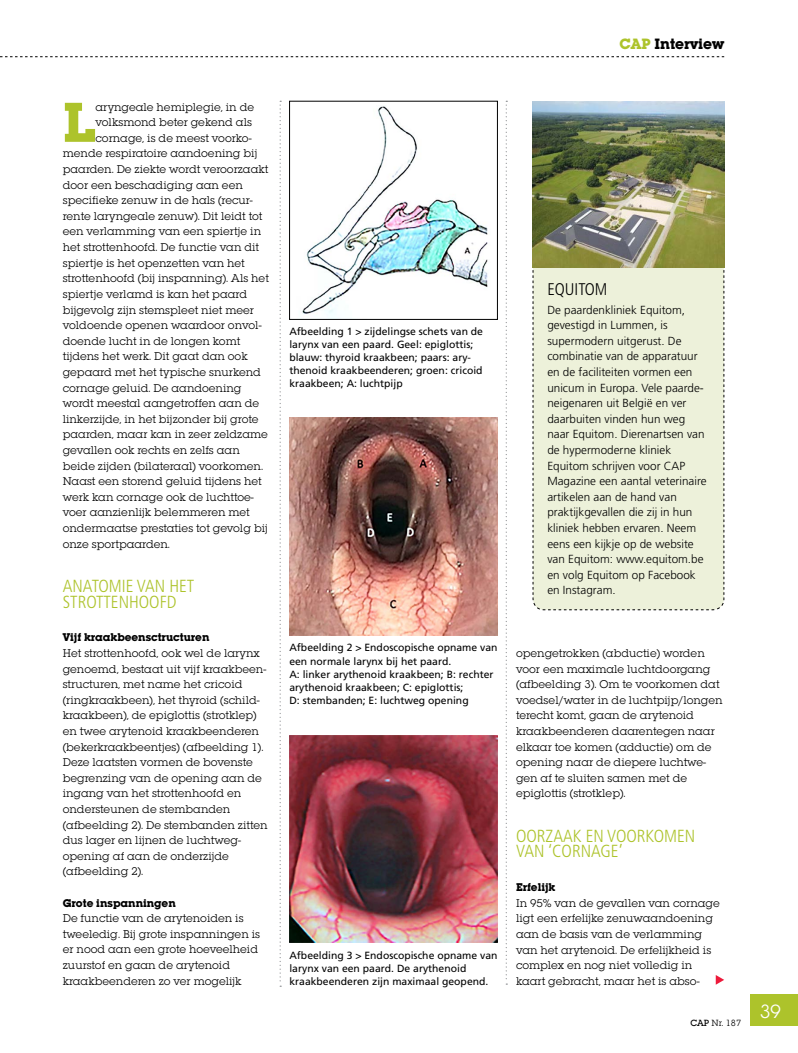
<style>
.page{position:relative;width:798px;height:1053px;background:#fff}
.page>*{position:absolute;margin:0;border:0;box-sizing:border-box;transform-origin:0 0}
.t1{font:700 58.5px "Lubalin Graph EF";color:#adc32b}
.t2{font:20px "Lubalin Graph EF";color:#fff}
.t3{font:300 condensed 17.5px/15.6px "Frutiger LT Std";color:#adc32b}
.t4{font:300 condensed 16.88px "Frutiger LT Std";color:#000}
.t5{font:700 15.62px "Lubalin Graph EF";color:#000}
.t6{font:11.75px/15.6px "Lubalin Graph EF";color:#000}
.t7{font:300 11.75px/15.6px "Frutiger LT Std";color:#000}
.t8{font:700 11.75px "Lubalin Graph EF";color:#000}
.t9{font:10.38px/13px "Frutiger LT Std";color:#000}
.t10{font:9.38px "Lubalin Graph EF";color:#000}
.s1{color:#adc32b}
.s2{font-weight:500}
</style>
<div class="page">
<svg style="left:505px;top:101px;width:2px;height:883px"></svg>
<svg style="left:279px;top:101px;width:2px;height:885px"></svg>
<svg style="left:0;top:56px;width:724px;height:1px"></svg>
<img style="left:302px;top:106px;width:186px;height:211px">
<img style="left:289px;top:417px;width:208px;height:218px">
<img style="left:289px;top:735px;width:208px;height:207px">
<div style="left:749px;top:994px;width:48px;height:31px;background:#adc32b"></div>
<svg style="left:532px;top:267px;width:192px;height:343px;background:#e8ecd7"></svg>
<svg style="left:715px;top:975px;width:9px;height:9px"></svg>
<img style="left:532px;top:102px;width:192px;height:165px">
<h3 class="t5" style="left:619px;top:34px;width:106px"><span class="s1">CAP</span> Interview</h3>
<h1 class="t1" style="left:63px;top:86px;width:34px">L</h1>
<p class="t6" style="left:95px;top:99px;width:160px">aryngeale hemiplegie, in de</p>
<p class="t6" style="left:95px;top:114px;width:158px">volksmond beter gekend als</p>
<p class="t6" style="left:95px;top:130px;width:157px">cornage, is de meest voorko-</p>
<p class="t6" style="left:63px;top:146px;width:196px">mende respiratoire aandoening bij</p>
<p class="t6" style="left:63px;top:161px;width:207px">paarden. De ziekte wordt veroorzaakt</p>
<p class="t6" style="left:63px;top:177px;width:181px">door een beschadiging aan een</p>
<p class="t6" style="left:63px;top:192px;width:191px">specifieke zenuw in de hals (recur-</p>
<p class="t6" style="left:63px;top:208px;width:201px">rente laryngeale zenuw). Dit leidt tot</p>
<p class="t6" style="left:63px;top:224px;width:200px">een verlamming van een spiertje in</p>
<p class="t6" style="left:63px;top:239px;width:198px">het strottenhoofd. De functie van dit</p>
<p class="t6" style="left:63px;top:255px;width:183px">spiertje is het openzetten van het</p>
<p class="t6" style="left:63px;top:270px;width:207px">strottenhoofd (bij inspanning). Als het</p>
<p class="t6" style="left:63px;top:286px;width:186px">spiertje verlamd is kan het paard</p>
<p class="t6" style="left:63px;top:302px;width:193px">bijgevolg zijn stemspleet niet meer</p>
<p class="t6" style="left:63px;top:317px;width:200px">voldoende openen waardoor onvol-</p>
<p class="t6" style="left:63px;top:333px;width:179px">doende lucht in de longen komt</p>
<p class="t6" style="left:63px;top:348px;width:186px">tijdens het werk. Dit gaat dan ook</p>
<p class="t6" style="left:63px;top:364px;width:199px">gepaard met het typische snurkend</p>
<p class="t6" style="left:63px;top:380px;width:180px">cornage geluid. De aandoening</p>
<p class="t6" style="left:63px;top:395px;width:198px">wordt meestal aangetroffen aan de</p>
<p class="t6" style="left:63px;top:411px;width:197px">linkerzijde, in het bijzonder bij grote</p>
<p class="t6" style="left:63px;top:426px;width:206px">paarden, maar kan in zeer zeldzame</p>
<p class="t6" style="left:63px;top:442px;width:178px">gevallen ook rechts en zelfs aan</p>
<p class="t6" style="left:63px;top:458px;width:202px">beide zijden (bilateraal) voorkomen.</p>
<p class="t6" style="left:63px;top:473px;width:200px">Naast een storend geluid tijdens het</p>
<p class="t6" style="left:63px;top:489px;width:192px">werk kan cornage ook de luchttoe-</p>
<p class="t6" style="left:63px;top:504px;width:188px">voer aanzienlijk belemmeren met</p>
<p class="t6" style="left:63px;top:520px;width:206px">ondermaatse prestaties tot gevolg bij</p>
<p class="t6" style="left:63px;top:536px;width:109px">onze sportpaarden.</p>
<h3 class="t3" style="left:63px;top:578px;width:133px">ANATOMIE VAN HET<br>STROTTENHOOFD</h3>
<p class="t8" style="left:63px;top:630px;width:148px">Vijf kraakbeensctructuren</p>
<p class="t6" style="left:63px;top:645px;width:206px">Het strottenhoofd, ook wel de larynx genoemd, bestaat uit vijf kraakbeen&shy;structuren, met name het cricoid (ringkraakbeen), het thyroid (schild&shy;kraakbeen), de epiglottis (strotklep) en twee arytenoid kraakbeenderen (bekerkraakbeentjes) (afbeelding 1).<br>Deze laatsten vormen de bovenste begrenzing van de opening aan de ingang van het strottenhoofd en ondersteunen de stembanden (afbeelding 2). De stembanden zitten dus lager en lijnen de luchtweg&shy;opening af aan de onderzijde (afbeelding 2).</p>
<p class="t8" style="left:63px;top:895px;width:114px">Grote inspanningen</p>
<p class="t6" style="left:63px;top:910px;width:199px">De functie van de arytenoiden is tweeledig. Bij grote inspanningen is er nood aan een grote hoeveelheid zuurstof en gaan de arytenoid kraakbeenderen zo ver mogelijk</p>
<p class="t9" style="left:289px;top:325px;width:195px">Afbeelding 1 &gt; zijdelingse schets van de larynx van een paard. Geel: epiglottis; blauw: thyroid kraakbeen; paars: ary&shy;thenoid kraakbeenderen; groen: cricoid kraakbeen; A: luchtpijp</p>
<p class="t9" style="left:289px;top:641px;width:209px">Afbeelding 2 &gt; Endoscopische opname van een normale larynx bij het paard.<br>A: linker arythenoid kraakbeen; B: rechter arythenoid kraakbeen; C: epiglottis;<br>D: stembanden; E: luchtweg opening</p>
<p class="t9" style="left:289px;top:949px;width:209px">Afbeelding 3 &gt; Endoscopische opname van larynx van een paard. De arythenoid kraakbeenderen zijn maximaal geopend.</p>
<h3 class="t4" style="left:547px;top:280px;width:61px">EQUITOM</h3>
<p class="t7" style="left:547px;top:302px;width:161px">De paardenkliniek Equitom, gevestigd in Lummen, is supermodern uitgerust. De combinatie van de apparatuur en de faciliteiten vormen een unicum in Europa. Vele paarde&shy;neigenaren uit België en ver daarbuiten vinden hun weg naar Equitom. Dierenartsen van de hypermoderne kliniek<br>Equitom schrijven voor CAP<br>Magazine een aantal veterinaire artikelen aan de hand van praktijkgevallen die zij in hun kliniek hebben ervaren. Neem eens een kijkje op de website van Equitom: www.equitom.be en volg Equitom op Facebook en Instagram.</p>
<p class="t6" style="left:516px;top:645px;width:208px">opengetrokken (abductie) worden voor een maximale luchtdoorgang (afbeelding 3). Om te voorkomen dat voedsel/water in de luchtpijp/longen terecht komt, gaan de arytenoid kraakbeenderen daarentegen naar elkaar toe komen (adductie) om de opening naar de diepere luchtwe&shy;gen af te sluiten samen met de epiglottis (strotklep).</p>
<h3 class="t3" style="left:516px;top:828px;width:181px">OORZAAK EN VOORKOMEN<br>VAN ‘CORNAGE’</h3>
<p class="t8" style="left:516px;top:879px;width:41px">Erfelijk</p>
<p class="t6" style="left:516px;top:894px;width:205px">In 95% van de gevallen van cornage ligt een erfelijke zenuwaandoening aan de basis van de verlamming van het arytenoid. De erfelijkheid is complex en nog niet volledig in kaart gebracht, maar het is abso-</p>
<p class="t10" style="left:690px;top:1017px;width:52px"><span class="s2">CAP</span> Nr. 187</p>
<h2 class="t2" style="left:759px;top:1000px;width:23px">39</h2>
</div>
